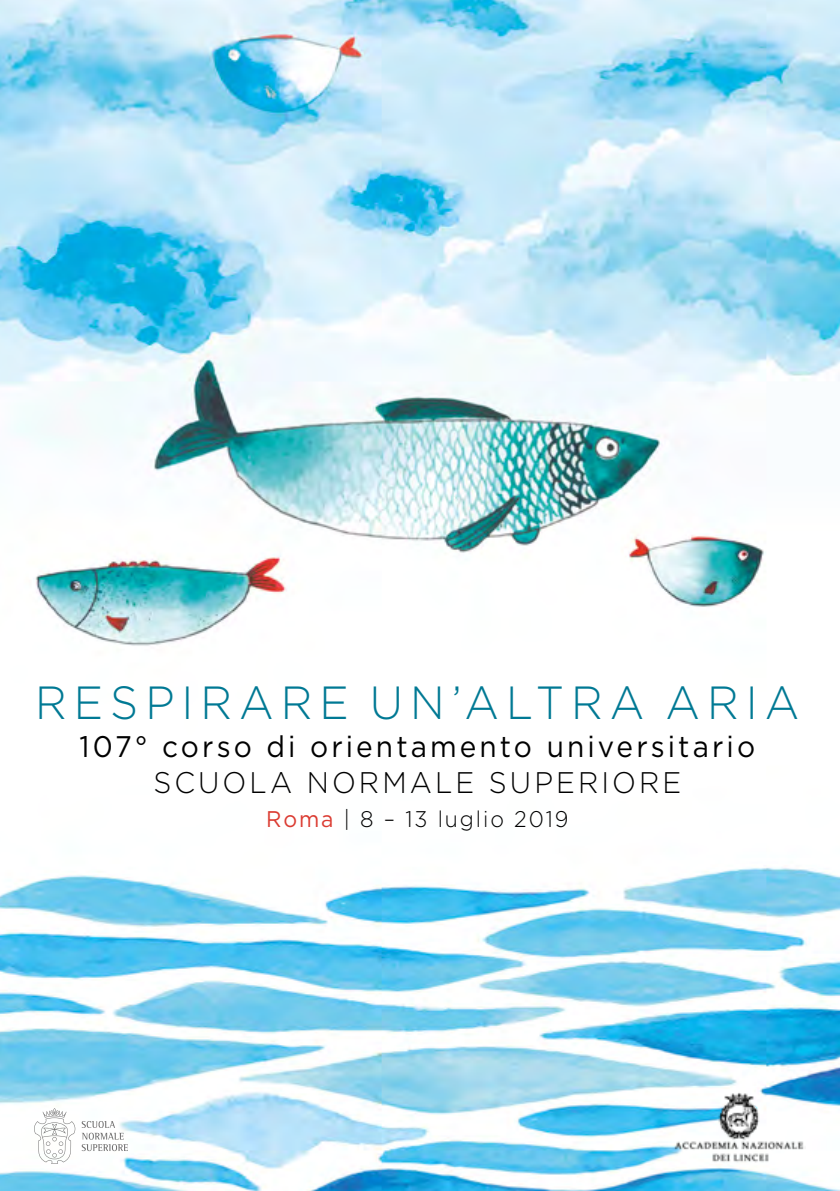
<style>
.page{position:relative;width:840px;height:1191px;background:#fff}
.page>*{position:absolute;margin:0;border:0;box-sizing:border-box;transform-origin:0 0}
.t1{font:300 46.4px "Gotham";letter-spacing:.16em;color:#007994;scale:.94 1}
.t2{font:29.8px "Gotham";letter-spacing:.11em;color:#000;scale:.94 1}
.t3{font:300 29.8px "Gotham";letter-spacing:.11em;color:#000;scale:.94 1}
.t4{font:300 22.6px "Gotham";letter-spacing:.09em;color:#000;scale:.94 1}
.s1{font-weight:400;color:#db3b31}
</style>
<div class="page">
<img style="left:0;top:0;width:839px;height:1191px">
<svg style="left:34px;top:1108px;width:41px;height:55px"></svg>
<svg style="left:82px;top:1121px;width:46px;height:30px"></svg>
<img style="left:669px;top:1086px;width:136px;height:77px">
<h1 class="t1" style="left:35px;top:677px;width:813px">RESPIRARE UN’ALTRA ARIA</h1>
<p class="t2" style="left:79px;top:730px;width:719px">107° corso di orientamento universitario</p>
<p class="t3" style="left:153px;top:766px;width:563px">SCUOLA NORMALE SUPERIORE</p>
<p class="t4" style="left:266px;top:806px;width:323px"><span class="s1">Roma</span> | 8 – 13 luglio 2019</p>
</div>
